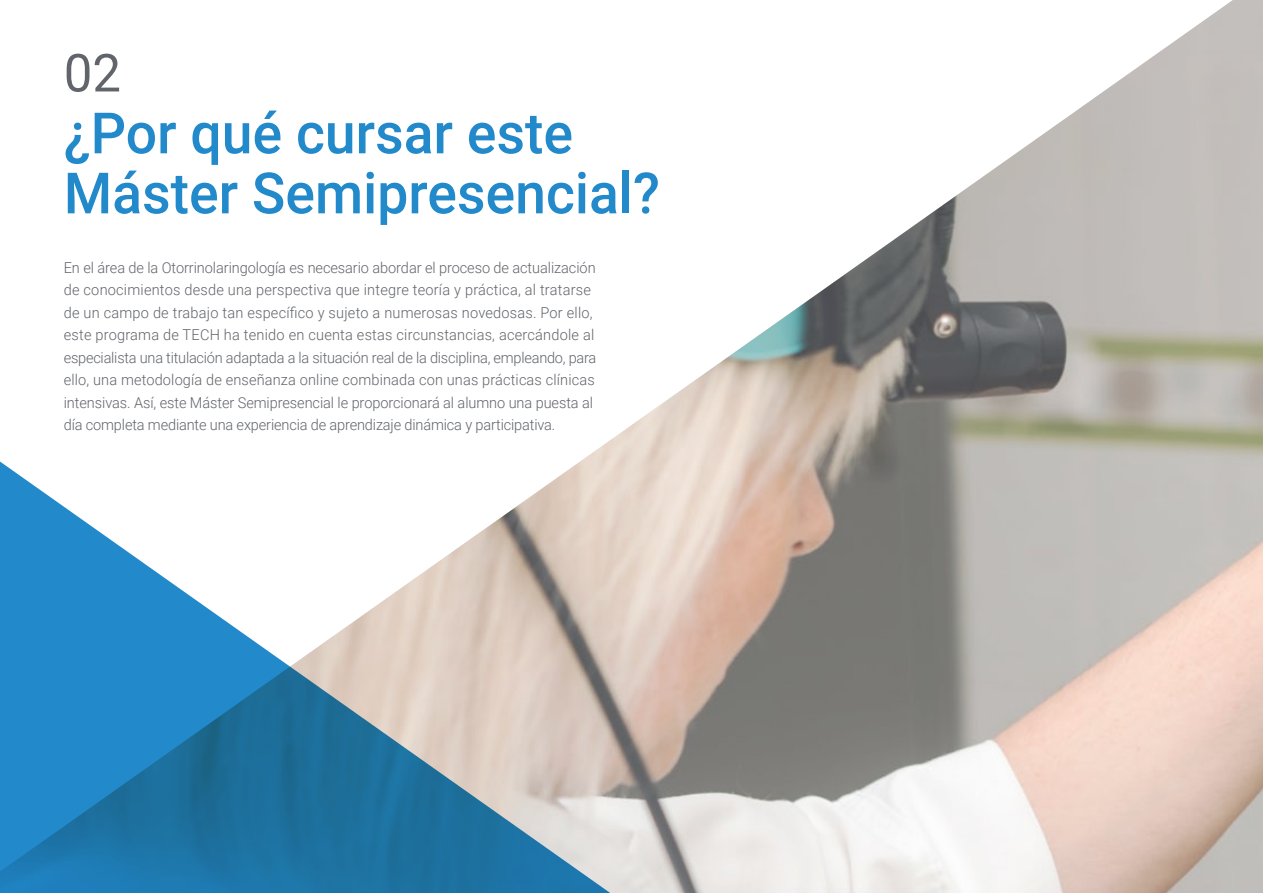
<style>
.page{position:relative;width:1263px;height:893px;background:#fff}
.page>*{position:absolute;margin:0;border:0;box-sizing:border-box;transform-origin:0 0}
.t1{font:500 57px/60px "Roboto";color:#2289ca}
.t2{font:52.5px "Roboto";color:#61646a}
.t3{font:300 15px/22.5px "Roboto";letter-spacing:-.005em;color:#61646a}
</style>
<div class="page">
<img style="left:602px;top:0;width:661px;height:893px">
<svg style="left:0;top:446px;width:640px;height:447px"></svg>
<h2 class="t2" style="left:64px;top:36px;width:59px">02</h2>
<h1 class="t1" style="left:64px;top:101px;width:597px">¿Por qué cursar este<br>Máster Semipresencial?</h1>
<p class="t3" style="left:64px;top:255px;width:534px">En el área de la Otorrinolaringología es necesario abordar el proceso de actualización de conocimientos desde una perspectiva que integre teoría y práctica, al tratarse de un campo de trabajo tan específico y sujeto a numerosas novedosas. Por ello, este programa de TECH ha tenido en cuenta estas circunstancias, acercándole al especialista una titulación adaptada a la situación real de la disciplina, empleando, para ello, una metodología de enseñanza online combinada con unas prácticas clínicas intensivas. Así, este Máster Semipresencial le proporcionará al alumno una puesta al día completa mediante una experiencia de aprendizaje dinámica y participativa.</p>
</div>
